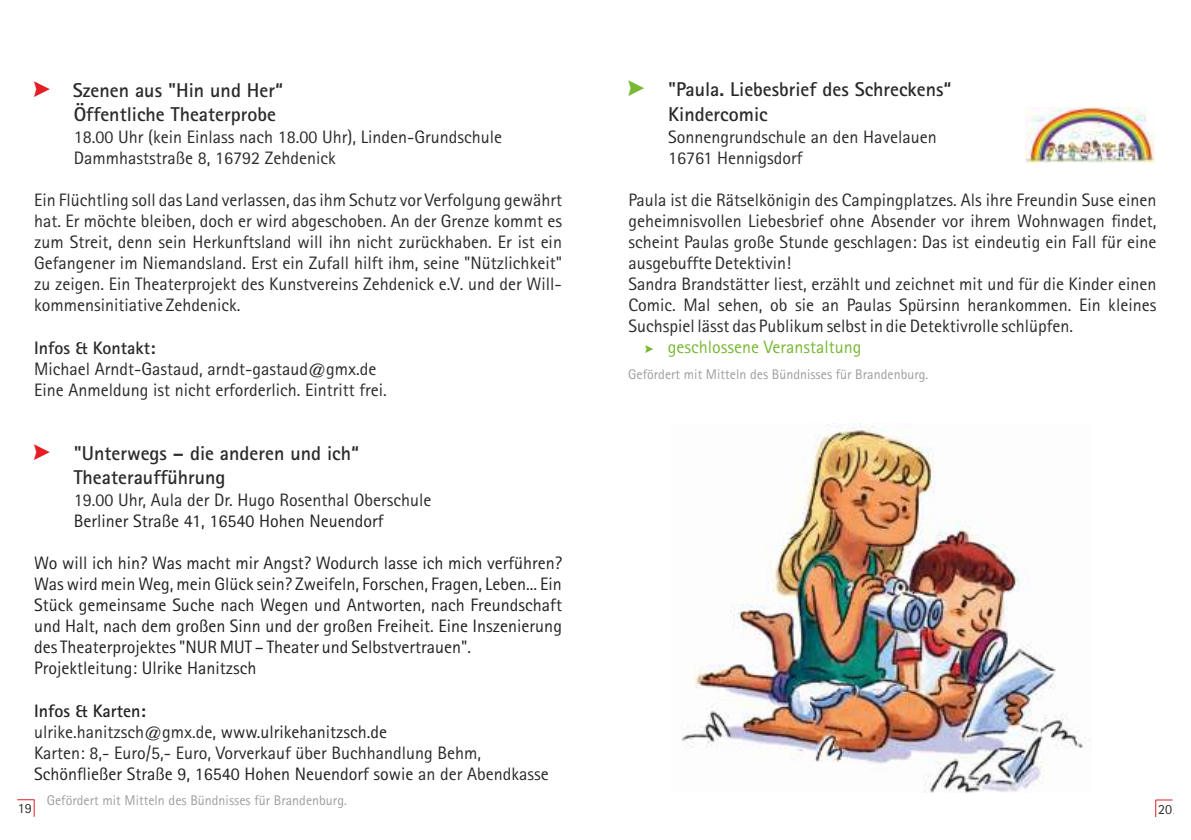
<style>
.page{position:relative;width:1191px;height:840px;background:#fff}
.page>*{position:absolute;margin:0;border:0;box-sizing:border-box;transform-origin:0 0}
.t1{font:700 20px/24.6px "Rotis Sans Serif";color:#2b2a29}
.t2{font:18px/21px "Rotis Sans Serif";color:#2b2a29}
.t3{font:18px/21px "Rotis Sans Serif";color:#222}
.t4{font:18px "Rotis Sans Serif";color:#78b833}
.t5{font:700 18px "Rotis Sans Serif";color:#2b2a29}
.t6{font:14px "Rotis Sans Serif";color:#9d9e9e}
.t7{font:14px "Rotis Sans Serif";color:#2b2a29}
.s1{font-weight:700;color:#222}
.s2{color:#222}
</style>
<div class="page">
<svg style="left:17px;top:799px;width:18px;height:17px"></svg>
<svg style="left:1155px;top:799px;width:19px;height:17px"></svg>
<img style="left:1025px;top:108px;width:129px;height:54px">
<img style="left:681px;top:423px;width:409px;height:368px">
<p class="t1" style="left:73px;top:79px;width:211px">Szenen aus "Hin und Her“<br>Öffentliche Theaterprobe</p>
<p class="t2" style="left:74px;top:128px;width:430px">18.00 Uhr (kein Einlass nach 18.00 Uhr), Linden-Grundschule<br>Dammhaststraße 8, 16792 Zehdenick</p>
<p class="t2" style="left:34px;top:191px;width:529px;text-align:justify">Ein Flüchtling soll das Land verlassen, das ihm Schutz vor Verfolgung gewährt hat. Er möchte bleiben, doch er wird abgeschoben. An der Grenze kommt es zum Streit, denn sein Herkunftsland will ihn nicht zurückhaben. Er ist ein Gefangener im Niemandsland. Erst ein Zufall hilft ihm, seine "Nützlichkeit" zu zeigen. Ein Theaterprojekt des Kunstvereins Zehdenick e.V. und der Will&shy;kommensinitiative Zehdenick.</p>
<p class="t5" style="left:34px;top:340px;width:123px">Infos &amp; Kontakt:</p>
<p class="t2" style="left:34px;top:360px;width:354px">Michael Arndt-Gastaud, arndt-gastaud@gmx.de<br>Eine Anmeldung ist nicht erforderlich. Eintritt frei.</p>
<p class="t1" style="left:74px;top:442px;width:287px">"Unterwegs – die anderen und ich“<br>Theateraufführung</p>
<p class="t2" style="left:74px;top:490px;width:359px">19.00 Uhr, Aula der Dr. Hugo Rosenthal Oberschule</p>
<p class="t3" style="left:74px;top:511px;width:311px">Berliner Straße 41, 16540 Hohen Neuendorf</p>
<p class="t3" style="left:34px;top:553px;width:529px">Wo will ich hin? Was macht mir Angst? Wodurch lasse ich mich verführen?<br>Was wird mein Weg, mein Glück sein? Zweifeln, Forschen, Fragen, Leben... Ein Stück gemeinsame Suche nach Wegen und Antworten, nach Freundschaft und Halt, nach dem großen Sinn und der großen Freiheit. Eine Inszenierung des Theaterprojektes "NUR MUT – Theater und Selbstvertrauen".<br>Projektleitung: Ulrike Hanitzsch</p>
<p class="t2" style="left:34px;top:701px;width:516px"><span class="s1">Infos &amp; Karten:<br></span>ulrike.hanitzsch@gmx.de, <span class="s2">www.ulrikehanitzsch.de<br></span>Karten: 8,- Euro/5,- Euro, Vorverkauf über Buchhandlung Behm, <span class="s2">Schönfließer Straße 9, 16540 Hohen Neuendorf sowie</span> an der Abendkasse</p>
<p class="t6" style="left:47px;top:794px;width:302px">Gefördert mit Mitteln des Bündnisses für Brandenburg.</p>
<p class="t7" style="left:18px;top:802px;width:15px">19</p>
<p class="t1" style="left:668px;top:79px;width:285px">"Paula. Liebesbrief des Schreckens“<br>Kindercomic</p>
<p class="t2" style="left:668px;top:127px;width:270px">Sonnengrundschule an den Havelauen<br>16761 Hennigsdorf</p>
<p class="t2" style="left:628px;top:190px;width:529px">Paula ist die Rätselkönigin des Campingplatzes. Als ihre Freundin Suse einen geheimnisvollen Liebesbrief ohne Absender vor ihrem Wohnwagen findet, scheint Paulas große Stunde geschlagen: Das ist eindeutig ein Fall für eine ausgebuffte Detektivin!<br>Sandra Brandstätter liest, erzählt und zeichnet mit und für die Kinder einen Comic. Mal sehen, ob sie an Paulas Spürsinn herankommen. Ein kleines Suchspiel lässt das Publikum selbst in die Detektivrolle schlüpfen.</p>
<p class="t4" style="left:668px;top:339px;width:195px">geschlossene Veranstaltung</p>
<p class="t6" style="left:628px;top:368px;width:302px">Gefördert mit Mitteln des Bündnisses für Brandenburg.</p>
<p class="t7" style="left:1158px;top:802px;width:15px">20</p>
</div>
